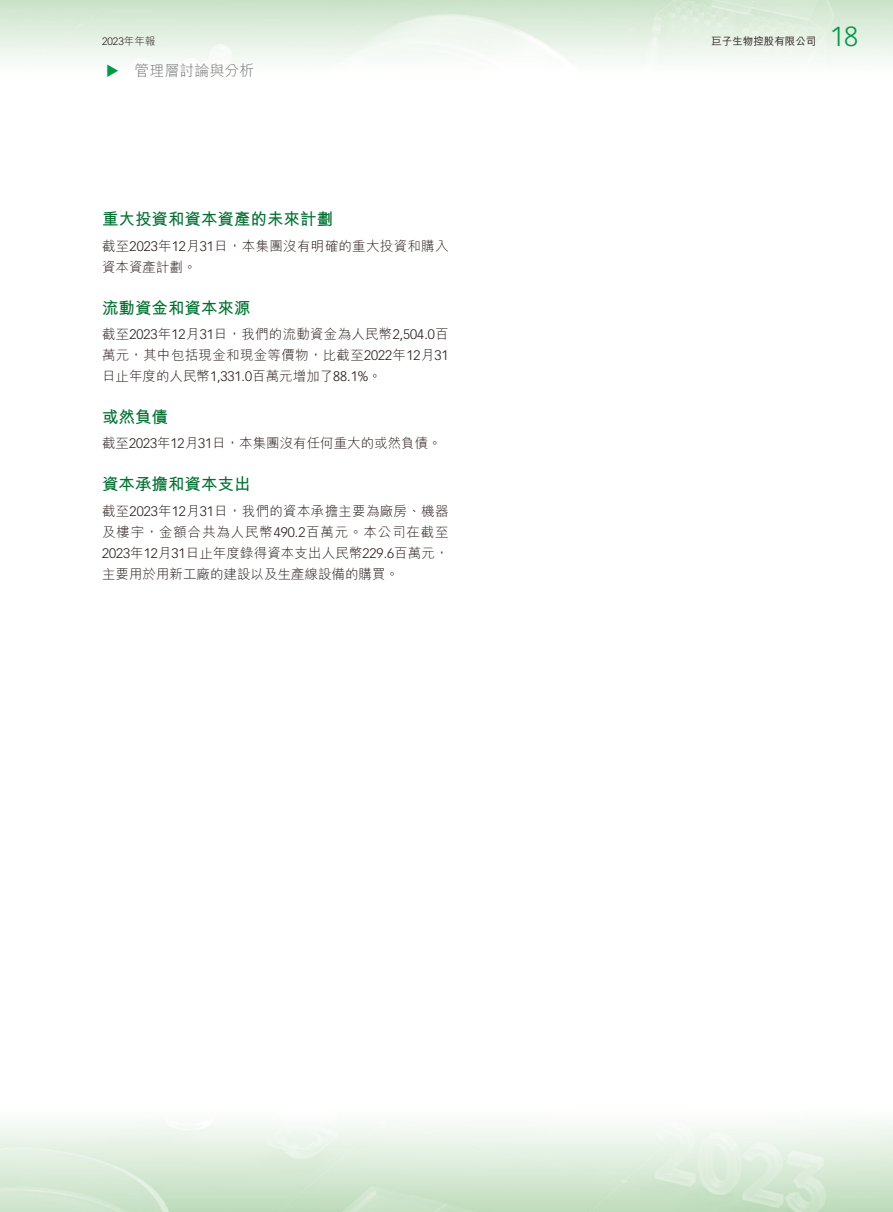
<style>
.page{position:relative;width:893px;height:1212px;background:#fff}
.page>*{position:absolute;margin:0;border:0;box-sizing:border-box;transform-origin:0 0}
.t1{font:300 27px "Vectora LT Std";color:#009946}
.t2{font:16.5px "M Hei HK Bold E Ten B5 H";color:#006f30}
.t3{font:15px "M Hei HK Light E Ten B5 H";color:#717171}
.t4{font:13.5px/21px "M Hei HK Light E Ten B5 H";letter-spacing:.01em;color:#231916;text-align:justify}
.t5{font:10.5px "M Hei HK Medium E Ten B5 H";color:#231916}
.t6{font:300 10.5px "Vectora LT Std";color:#231916}
.s1{font-family:"M Hei HK Light E Ten B5 H";font-weight:400}
.s2{color:#009946}
.s3{font-family:"Vectora LT Std";font-weight:300}
</style>
<div class="page">
<p class="t6" style="left:102px;top:36px;width:55px">2023<span class="s1">年年報</span></p>
<p class="t5" style="left:711px;top:37px;width:106px">巨子生物控股有限公司</p>
<h1 class="t1" style="left:830px;top:24px;width:30px">18</h1>
<p class="t3" style="left:106px;top:65px;width:150px"><span class="s2">◆</span> 管理層討論與分析</p>
<p class="t2" style="left:102px;top:213px;width:232px">重大投資和資本資產的未來計劃</p>
<p class="t4" style="left:102px;top:237px;width:348px">截至<span class="s3">2023</span>年<span class="s3">12</span>月<span class="s3">31</span>日，本集團沒有明確的重大投資和購入資本資產計劃。</p>
<p class="t2" style="left:102px;top:301px;width:150px">流動資金和資本來源</p>
<p class="t4" style="left:102px;top:325px;width:348px">截至<span class="s3">2023</span>年<span class="s3">12</span>月<span class="s3">31</span>日，我們的流動資金為人民幣<span class="s3">2,504.0</span>百萬元，其中包括現金和現金等價物，比截至<span class="s3">2022</span>年<span class="s3">12</span>月<span class="s3">31</span>日止年度的人民幣<span class="s3">1,331.0</span>百萬元增加了<span class="s3">88.1%</span>。</p>
<p class="t2" style="left:102px;top:410px;width:67px">或然負債</p>
<p class="t4" style="left:102px;top:435px;width:341px">截至<span class="s3">2023</span>年<span class="s3">12</span>月<span class="s3">31</span>日，本集團沒有任何重大的或然負債。</p>
<p class="t2" style="left:102px;top:478px;width:150px">資本承擔和資本支出</p>
<p class="t4" style="left:102px;top:502px;width:348px">截至<span class="s3">2023</span>年<span class="s3">12</span>月<span class="s3">31</span>日，我們的資本承擔主要為廠房、機器及樓宇，金額合共為人民幣<span class="s3">490.2</span>百萬元。本公司在截至<span class="s3">2023</span>年<span class="s3">12</span>月<span class="s3">31</span>日止年度錄得資本支出人民幣<span class="s3">229.6</span>百萬元，主要用於用新工廠的建設以及生產線設備的購買。</p>
</div>
